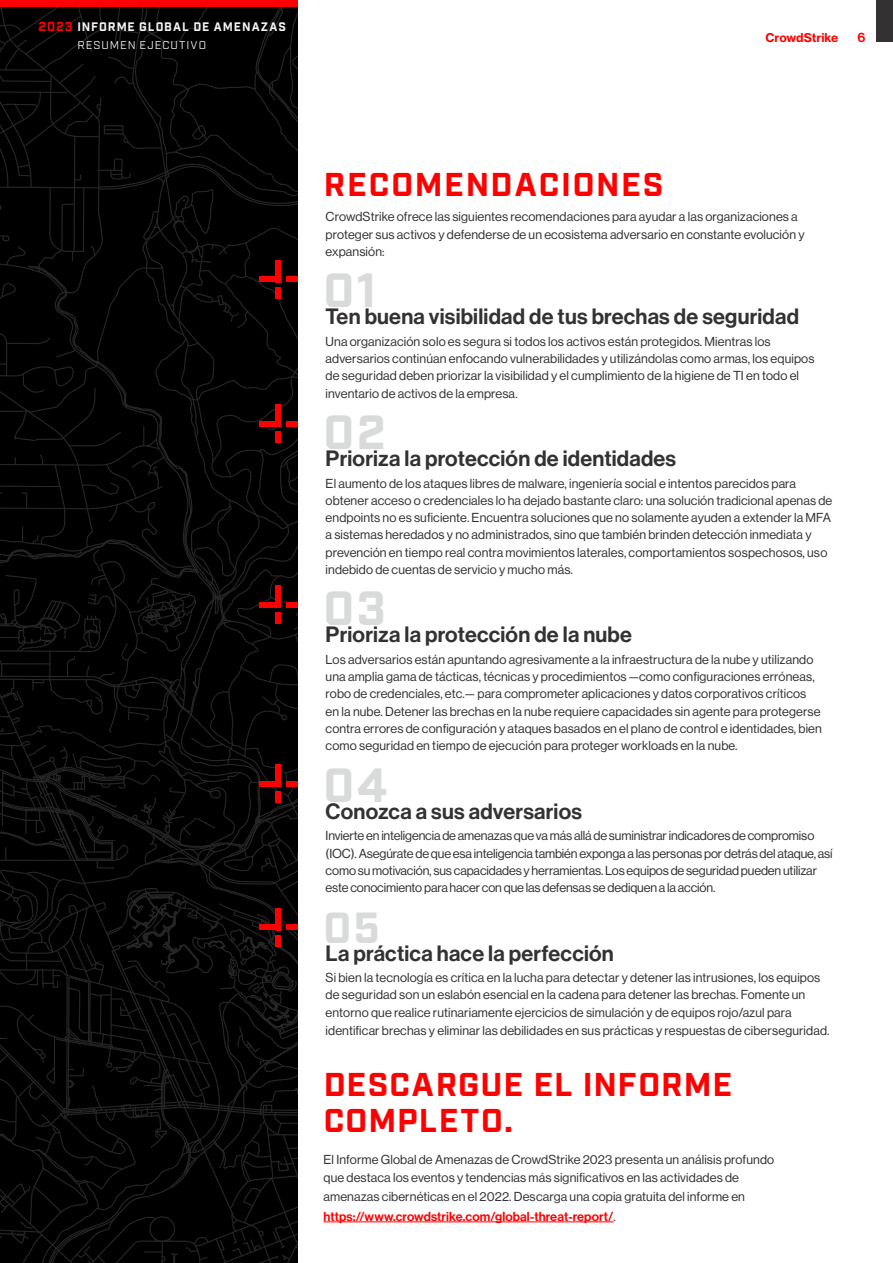
<style>
.page{position:relative;width:893px;height:1263px;background:#fff}
.page>*{position:absolute;margin:0;border:0;box-sizing:border-box;transform-origin:0 0}
.t1{font:700 48px "Industry";letter-spacing:.05em;color:#d9dada}
.t2{font:700 43.5px "Industry";color:#d9dada}
.t3{font:700 33px/36px "Industry";letter-spacing:.045em;color:#f00}
.t4{font:500 21.75px "Haas Grot Disp 65";letter-spacing:.01em;color:#333132}
.t5{font:12.75px/17.2px "Haas Grot Disp 55 Roman";letter-spacing:.01em;color:#333132}
.t6{font:12.75px/17.2px "Haas Grot Disp 55 Roman";letter-spacing:-.01em;color:#333132}
.t7{font:500 12.75px "Haas Grot Disp 65";letter-spacing:.01em;color:#f00}
.t8{font:12px "Industry Inc Base";letter-spacing:.08em;color:#f2f3f3}
.t9{font:700 12px "Haas Grot Text 75";letter-spacing:-.005em;color:#f00}
.t10{font:11.25px "Industry";letter-spacing:.09em;color:#f2f3f3}
.s1{font-size:12.75px;color:#f00}
.s2{font-family:"Haas Grot Disp 55 Roman";font-weight:400;color:#333132}
</style>
<div class="page">
<svg style="left:0;top:6px;width:298px;height:1257px;background:#040404"></svg>
<hr style="left:323px;top:1221px;width:291px;height:1px;background:#f00">
<div style="left:259px;top:277px;width:19px;height:5px;background:#f00"></div>
<div style="left:286px;top:277px;width:12px;height:5px;background:#f00"></div>
<div style="left:275px;top:287px;width:6px;height:12px;background:#f00"></div>
<div style="left:275px;top:260px;width:6px;height:22px;background:#f00"></div>
<div style="left:259px;top:421px;width:19px;height:6px;background:#f00"></div>
<div style="left:286px;top:421px;width:12px;height:6px;background:#f00"></div>
<div style="left:275px;top:431px;width:6px;height:12px;background:#f00"></div>
<div style="left:275px;top:405px;width:6px;height:22px;background:#f00"></div>
<div style="left:259px;top:602px;width:19px;height:5px;background:#f00"></div>
<div style="left:286px;top:602px;width:12px;height:5px;background:#f00"></div>
<div style="left:275px;top:612px;width:6px;height:12px;background:#f00"></div>
<div style="left:275px;top:585px;width:6px;height:22px;background:#f00"></div>
<div style="left:259px;top:781px;width:19px;height:6px;background:#f00"></div>
<div style="left:286px;top:781px;width:12px;height:6px;background:#f00"></div>
<div style="left:275px;top:791px;width:6px;height:12px;background:#f00"></div>
<div style="left:275px;top:764px;width:6px;height:23px;background:#f00"></div>
<div style="left:259px;top:924px;width:19px;height:6px;background:#f00"></div>
<div style="left:286px;top:924px;width:12px;height:6px;background:#f00"></div>
<div style="left:275px;top:935px;width:6px;height:12px;background:#f00"></div>
<div style="left:275px;top:908px;width:6px;height:22px;background:#f00"></div>
<div style="left:877px;top:0;width:16px;height:42px;background:#333132"></div>
<div style="left:0;top:0;width:298px;height:6px;background:#f00"></div>
<p class="t8" style="left:39px;top:20px;width:249px"><span class="s1">2023</span> INFORME GLOBAL DE AMENAZAS</p>
<p class="t10" style="left:77px;top:39px;width:130px">RESUMEN EJECUTIVO</p>
<p class="t9" style="left:766px;top:30px;width:74px">CrowdStrike</p>
<p class="t7" style="left:857px;top:30px;width:9px">6</p>
<h3 class="t3" style="left:324px;top:168px;width:341px">RECOMENDACIONES</h3>
<p class="t5" style="left:326px;top:208px;width:480px">CrowdStrike ofrece las siguientes recomendaciones para ayudar a las organizaciones a proteger sus activos y defenderse de un ecosistema adversario en constante evolución y expansión:</p>
<h1 class="t1" style="left:323px;top:262px;width:55px">01</h1>
<h3 class="t4" style="left:326px;top:304px;width:475px">Ten buena visibilidad de tus brechas de seguridad</h3>
<p class="t5" style="left:326px;top:333px;width:490px">Una organización solo es segura si todos los activos están protegidos. Mientras los adversarios continúan enfocando vulnerabilidades y utilizándolas como armas, los equipos de seguridad deben priorizar la visibilidad y el cumplimiento de la higiene de TI en todo el inventario de activos de la empresa.</p>
<h1 class="t1" style="left:323px;top:403px;width:64px">02</h1>
<h3 class="t4" style="left:326px;top:446px;width:352px">Prioriza la protección de identidades</h3>
<p class="t5" style="left:326px;top:475px;width:508px">El aumento de los ataques libres de malware, ingeniería social e intentos parecidos para obtener acceso o credenciales lo ha dejado bastante claro: una solución tradicional apenas de endpoints no es suficiente. Encuentra soluciones que no solamente ayuden a extender la MFA a sistemas heredados y no administrados, sino que también brinden detección inmediata y prevención en tiempo real contra movimientos laterales, comportamientos sospechosos, uso indebido de cuentas de servicio y mucho más.</p>
<h1 class="t1" style="left:323px;top:580px;width:64px">03</h1>
<h3 class="t4" style="left:326px;top:622px;width:308px">Prioriza la protección de la nube</h3>
<p class="t5" style="left:326px;top:651px;width:498px">Los adversarios están apuntando agresivamente a la infraestructura de la nube y utilizando una amplia gama de tácticas, técnicas y procedimientos —como configuraciones erróneas, robo de credenciales, etc.— para comprometer aplicaciones y datos corporativos críticos en la nube. Detener las brechas en la nube requiere capacidades sin agente para protegerse contra errores de configuración y ataques basados en el plano de control e identidades, bien como seguridad en tiempo de ejecución para proteger workloads en la nube.</p>
<h1 class="t1" style="left:323px;top:756px;width:65px">04</h1>
<h3 class="t4" style="left:326px;top:798px;width:258px">Conozca a sus adversarios</h3>
<p class="t6" style="left:326px;top:827px;width:509px">Invierte en inteligencia de amenazas que va más allá de suministrar indicadores de compromiso (IOC). Asegúrate de que esa inteligencia también exponga a las personas por detrás del ataque, así como su motivación, sus capacidades y herramientas. Los equipos de seguridad pueden utilizar este conocimiento para hacer con que las defensas se dediquen a la acción.</p>
<h2 class="t2" style="left:323px;top:902px;width:58px">05</h2>
<h3 class="t4" style="left:326px;top:940px;width:290px">La práctica hace la perfección</h3>
<p class="t5" style="left:326px;top:969px;width:505px">Si bien la tecnología es crítica en la lucha para detectar y detener las intrusiones, los equipos de seguridad son un eslabón esencial en la cadena para detener las brechas. Fomente un entorno que realice rutinariamente ejercicios de simulación y de equipos rojo/azul para identificar brechas y eliminar las debilidades en sus prácticas y respuestas de ciberseguridad.</p>
<h3 class="t3" style="left:324px;top:1068px;width:410px">DESCARGUE EL INFORME<br>COMPLETO.</h3>
<p class="t5" style="left:323px;top:1150px;width:452px;line-height:18.8px">El Informe Global de Amenazas de CrowdStrike 2023 presenta un análisis profundo que destaca los eventos y tendencias más significativos en las actividades de amenazas cibernéticas en el 2022. Descarga una copia gratuita del informe en</p>
<p class="t7" style="left:323px;top:1209px;width:294px">https://www.crowdstrike.com/global-threat-report/<span class="s2">.</span></p>
</div>
